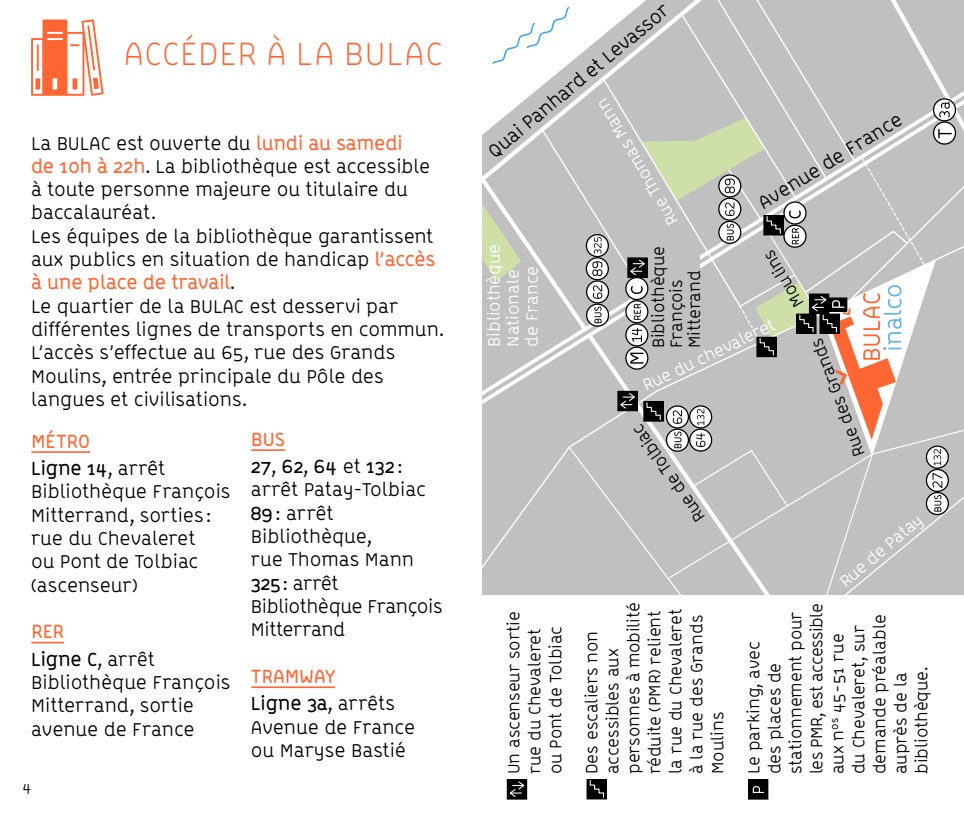
<style>
.page{position:relative;width:964px;height:817px;background:#fff}
.page>*{position:absolute;margin:0;border:0;box-sizing:border-box;transform-origin:0 0}
.t1{font:300 34.3px "ABB Line";color:#f63}
.t2{font:19.2px/23.3px "ABB Line";color:#000}
.t3{font:700 19.2px/27.2px "ABB Line";color:#000}
.t4{font:700 19.2px/27.2px "ABB Line";letter-spacing:.01em;color:#f63}
.t5{font:17px/21px "ABB Line";letter-spacing:-.005em;color:#000}
.t6{font:17px/19px "ABB Line";color:#fff}
.t7{font:15px "ABB Line";color:#000}
.s1{font-weight:700;color:#f63}
.s2{color:#f63}
.s3{font-weight:400}
.s4{font-weight:700}
.s5{color:#000}
.s6{font-weight:400;color:#000}
</style>
<div class="page">
<svg style="left:31px;top:19px;width:73px;height:77px"></svg>
<hr style="left:31px;top:451px;width:59px;height:2px;background:#f63">
<hr style="left:31px;top:641px;width:33px;height:2px;background:#f63">
<div style="left:507px;top:779px;width:20px;height:20px;border:1px solid #000"></div>
<svg style="left:508px;top:780px;width:17px;height:17px"></svg>
<div style="left:748px;top:779px;width:20px;height:19px;background:#000"></div>
<div style="left:748px;top:779px;width:20px;height:20px;border:1px solid #000"></div>
<svg style="left:753px;top:786px;width:11px;height:6px"></svg>
<svg style="left:482px;top:0;width:482px;height:595px;background:#c4c3c1"></svg>
<div style="left:587px;top:779px;width:19px;height:19px;background:#000"></div>
<div style="left:586px;top:778px;width:21px;height:21px;border:1px solid #000"></div>
<svg style="left:589px;top:779px;width:15px;height:18px"></svg>
<hr style="left:251px;top:449px;width:34px;height:2px;background:#f63">
<hr style="left:251px;top:686px;width:84px;height:2px;background:#f63">
<h1 class="t1" style="left:123px;top:35px;width:321px">ACCÉDER À LA BULAC</h1>
<p class="t2" style="left:31px;top:131px;width:414px">La BULAC est ouverte du <span class="s1">lundi au samedi<br>de 10h à 22h</span>. La bibliothèque est accessible à toute personne majeure ou titulaire du baccalauréat.<br>Les équipes de la bibliothèque garantissent aux publics en situation de handicap <span class="s1">l’accès à une place de travail</span>.<br>Le quartier de la BULAC est desservi par différentes lignes de transports en commun.<br>L’accès s’effectue au 65, rue des Grands Moulins, entrée principale du Pôle des langues et civilisations.</p>
<p class="t3" style="left:31px;top:427px;width:136px"><span class="s2">MÉTRO<br></span>Ligne 14<span class="s3">, arrêt</span></p>
<p class="t2" style="left:31px;top:479px;width:201px">Bibliothèque François<br>Mitterrand, sorties : rue du Chevaleret<br>ou Pont de Tolbiac (ascenseur)</p>
<p class="t3" style="left:31px;top:618px;width:125px"><span class="s2">RER<br></span>Ligne C<span class="s3">, arrêt</span></p>
<p class="t2" style="left:31px;top:670px;width:201px">Bibliothèque François<br>Mitterrand, sortie avenue de France</p>
<p class="t7" style="left:23px;top:779px;width:10px">4</p>
<p class="t3" style="left:251px;top:425px;width:153px"><span class="s2">BUS<br></span>27<span class="s3">,</span> 62<span class="s3">,</span> 64 <span class="s3">et</span> 132<span class="s3">:</span></p>
<p class="t2" style="left:251px;top:477px;width:193px">arrêt Patay-Tolbiac<br><span class="s4">89</span>: arrêt<br>Bibliothèque,<br>rue Thomas Mann<br><span class="s4">325</span>: arrêt<br>Bibliothèque François<br>Mitterrand</p>
<p class="t4" style="left:251px;top:662px;width:146px">TRAMWAY<br><span class="s5">Ligne 3a</span><span class="s6">, arrêts</span></p>
<p class="t2" style="left:251px;top:714px;width:166px">Avenue de France ou Maryse Bastié</p>
<p class="t2" style="left:483px;top:145px;width:230px;rotate:-40deg">Quai Panhard et Levas s o r</p>
<p class="t6" style="left:666px;top:229px;width:145px;rotate:-121deg">Rue Tho mas Mann</p>
<p class="t2" style="left:754px;top:194px;width:166px;rotate:-32deg">Avenue de France</p>
<p class="t5" style="left:790px;top:311px;width:61px;rotate:-121deg">Mo ulins</p>
<p class="t6" style="left:484px;top:346px;width:104px;rotate:-90deg">Bibliothèque<br>Nationale<br>de France</p>
<p class="t5" style="left:649px;top:348px;width:104px;line-height:18px;rotate:-90deg">Bibliothèque<br>François<br>Mitterand</p>
<p class="t6" style="left:640px;top:378px;width:146px;rotate:-26deg">Rue du chevaleret</p>
<p class="t5" style="left:849px;top:459px;width:123px;rotate:-110deg">Rue des Grands</p>
<p class="t5" style="left:692px;top:526px;width:116px;rotate:-125deg">Rue de To lbiac</p>
<p class="t6" style="left:836px;top:576px;width:104px;rotate:-40deg">Rue de Patay</p>
<p class="t5" style="left:503px;top:774px;width:165px;rotate:-90deg">Un ascenseur sortie rue du Chevaleret ou Pont de Tolbiac</p>
<p class="t5" style="left:581px;top:774px;width:173px;rotate:-90deg">Des escaliers non accessibles aux personnes à mobilité réduite (PMR) relient la rue du Chevaleret à la rue des Grands<br>Moulins</p>
<p class="t5" style="left:743px;top:774px;width:172px;rotate:-90deg">Le parking, avec<br>des places de stationnement pour les PMR, est accessible aux nos 45-51 rue<br>du Chevaleret, sur demande préalable auprès de la bibliothèque.</p>
</div>
